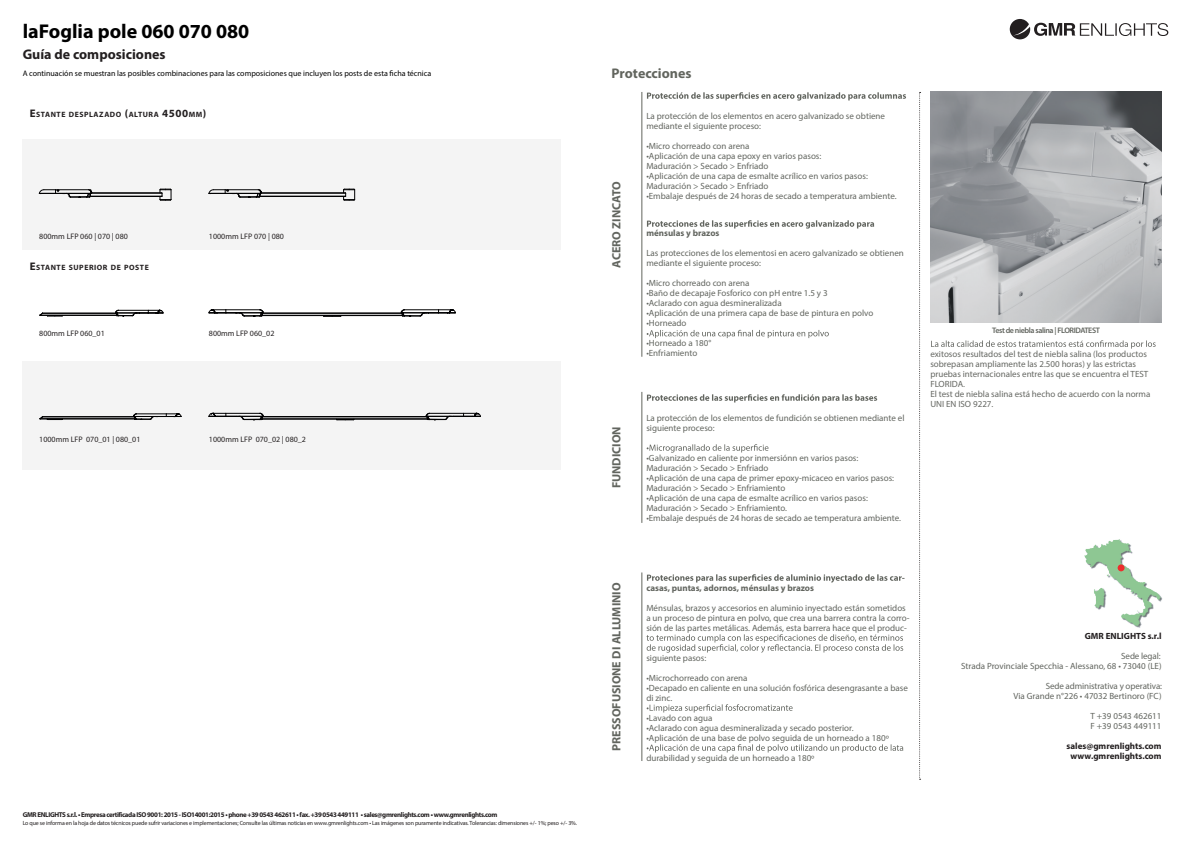
<style>
.page{position:relative;width:1191px;height:842px;background:#fff}
.page>*{position:absolute;margin:0;border:0;box-sizing:border-box;transform-origin:0 0}
.t1{font:700 20px "Myriad Pro";color:#000}
.t2{font:700 14px "Myriad Pro";color:#231f20}
.t3{font:700 14px "Myriad Pro";color:#62655e}
.t4{font:700 12px "Myriad Pro";color:#62655f}
.t5{font:9px/10px "Myriad Pro";color:#62655f}
.t6{font:9px/10px "Myriad Pro";color:#656762}
.t7{font:700 9px/10px "Myriad Pro";color:#231f20;text-align:center}
.t8{font:700 9px "Myriad Pro";color:#62655f}
.t9{font:8px "Myriad Pro";color:#231f20}
.t10{font:8px "Myriad Pro";color:#000}
.t11{font:600 8px "Myriad Pro";letter-spacing:-.05em;color:#62655f}
.t12{font:700 7.7px "Myriad Pro";letter-spacing:.07em;color:#231f20}
.t13{font:700 7px "Myriad Pro";letter-spacing:-.05em;color:#231f20}
.t14{font:6px "Myriad Pro";letter-spacing:-.02em;color:#231f20}
.s1{font-size:11px}
</style>
<div class="page">
<svg style="left:1009px;top:19px;width:159px;height:20px"></svg>
<img style="left:1084px;top:539px;width:79px;height:89px">
<svg style="left:919px;top:92px;width:1px;height:688px"></svg>
<img style="left:931px;top:92px;width:230px;height:231px">
<div style="left:1117px;top:564px;width:7px;height:7px;background:#ee2d2d;border-radius:50%"></div>
<svg style="left:647px;top:92px;width:259px;height:9px"></svg>
<svg style="left:647px;top:220px;width:227px;height:9px"></svg>
<svg style="left:646px;top:330px;width:183px;height:8px"></svg>
<svg style="left:647px;top:394px;width:230px;height:8px"></svg>
<svg style="left:646px;top:444px;width:122px;height:9px"></svg>
<svg style="left:647px;top:574px;width:257px;height:9px"></svg>
<svg style="left:646px;top:634px;width:257px;height:19px"></svg>
<svg style="left:646px;top:704px;width:146px;height:8px"></svg>
<svg style="left:646px;top:744px;width:257px;height:8px"></svg>
<hr style="left:641px;top:92px;width:1px;height:265px;background:#62655e">
<hr style="left:641px;top:392px;width:1px;height:131px;background:#62655e">
<hr style="left:641px;top:572px;width:1px;height:189px;background:#62655e">
<svg style="left:931px;top:340px;width:224px;height:9px"></svg>
<div style="left:22px;top:361px;width:539px;height:109px;background:#f4f4f4"></div>
<div style="left:22px;top:140px;width:539px;height:110px;background:#f4f4f4"></div>
<hr style="left:40px;top:315px;width:76px;height:1px;background:#000001">
<svg style="left:40px;top:313px;width:23px;height:4px"></svg>
<svg style="left:115px;top:310px;width:49px;height:7px"></svg>
<hr style="left:43px;top:313px;width:74px;height:1px;background:#000001">
<svg style="left:160px;top:189px;width:12px;height:12px"></svg>
<hr style="left:90px;top:196px;width:72px;height:1px;background:#000001">
<svg style="left:39px;top:189px;width:53px;height:9px"></svg>
<hr style="left:91px;top:193px;width:71px;height:1px;background:#000001">
<hr style="left:262px;top:315px;width:140px;height:1px;background:#000001">
<svg style="left:323px;top:316px;width:19px;height:1px"></svg>
<svg style="left:401px;top:309px;width:55px;height:8px"></svg>
<svg style="left:209px;top:309px;width:55px;height:8px"></svg>
<hr style="left:262px;top:313px;width:140px;height:1px;background:#000001">
<svg style="left:343px;top:189px;width:12px;height:12px"></svg>
<hr style="left:260px;top:196px;width:86px;height:1px;background:#000001">
<svg style="left:209px;top:189px;width:53px;height:9px"></svg>
<hr style="left:261px;top:193px;width:85px;height:1px;background:#000001">
<hr style="left:40px;top:419px;width:94px;height:1px;background:#000001">
<hr style="left:40px;top:418px;width:94px;height:1px;background:#000001">
<hr style="left:43px;top:416px;width:92px;height:1px;background:#000001">
<svg style="left:40px;top:416px;width:23px;height:4px"></svg>
<svg style="left:133px;top:413px;width:49px;height:7px"></svg>
<hr style="left:43px;top:417px;width:92px;height:1px;background:#000001">
<hr style="left:262px;top:416px;width:165px;height:1px;background:#000001">
<hr style="left:262px;top:419px;width:165px;height:1px;background:#000001">
<svg style="left:336px;top:419px;width:19px;height:2px"></svg>
<svg style="left:426px;top:413px;width:55px;height:8px"></svg>
<svg style="left:209px;top:413px;width:55px;height:8px"></svg>
<hr style="left:262px;top:417px;width:165px;height:1px;background:#000001">
<h1 class="t1" style="left:23px;top:18px;width:228px">laFoglia pole 060 070 080</h1>
<p class="t10" style="left:23px;top:68px;width:410px">A continuación se muestran las posibles combinaciones para las composiciones que incluyen los posts de esta ficha técnica</p>
<p class="t12" style="left:30px;top:109px;width:178px"><span class="s1">E</span>STANTE DESPLAZADO <span class="s1">(</span>ALTURA <span class="s1">4500</span>MM<span class="s1">)</span></p>
<h2 class="t2" style="left:23px;top:45px;width:144px">Guía de composiciones</h2>
<p class="t9" style="left:39px;top:231px;width:90px">800mm LFP 060 | 070 | 080</p>
<p class="t9" style="left:209px;top:231px;width:77px">1000mm LFP 070 | 080</p>
<p class="t12" style="left:30px;top:263px;width:121px"><span class="s1">E</span>STANTE SUPERIOR DE POSTE</p>
<p class="t9" style="left:39px;top:328px;width:67px">800mm LFP 060_01</p>
<p class="t9" style="left:209px;top:329px;width:67px">800mm LFP 060_02</p>
<p class="t9" style="left:39px;top:434px;width:103px">1000mm LFP 070_01 | 080_01</p>
<p class="t9" style="left:209px;top:434px;width:99px">1000mm LFP 070_02 | 080_2</p>
<p class="t13" style="left:23px;top:810px;width:476px">GMR ENLIGHTS s.r.l. • Empresa certificada ISO 9001: 2015 - ISO14001:2015 • phone +39 0543 462611 • fax. +39 0543 449111 • sales@gmrenlights.com • www.gmrenlights.com</p>
<p class="t14" style="left:23px;top:819px;width:556px">Lo que se informa en la hoja de datos técnicos puede sufrir variaciones e implementaciones; Consulte las últimas noticias en www.gmrenlights.com • Las imágenes son puramente indicativas. Tolerancias: dimensiones +/- 1%; peso +/- 3%.</p>
<h2 class="t3" style="left:611px;top:64px;width:81px">Protecciones</h2>
<h3 class="t4" style="left:609px;top:268px;width:88px;rotate:-90deg">ACERO ZINCATO</h3>
<h3 class="t4" style="left:609px;top:488px;width:64px;rotate:-90deg">FUNDICION</h3>
<p class="t5" style="left:646px;top:111px;width:240px">La protección de los elementos en acero galvanizado se obtiene mediante el siguiente proceso:</p>
<p class="t5" style="left:646px;top:141px;width:105px">•Micro chorreado con arena</p>
<p class="t5" style="left:646px;top:151px;width:176px">•Aplicación de una capa epoxy en varios pasos:<br>Maduración &gt; Secado &gt; Enfriado</p>
<p class="t5" style="left:646px;top:171px;width:223px">•Aplicación de una capa de esmalte acrílico en varios pasos:<br>Maduración &gt; Secado &gt; Enfriado</p>
<p class="t5" style="left:646px;top:191px;width:252px">•Embalaje después de 24 horas de secado a temperatura ambiente.</p>
<p class="t8" style="left:646px;top:227px;width:75px">ménsulas y brazos</p>
<p class="t5" style="left:646px;top:248px;width:259px">Las protecciones de los elementosi en acero galvanizado se obtienen mediante el siguiente proceso:</p>
<p class="t5" style="left:646px;top:278px;width:105px">•Micro chorreado con arena</p>
<p class="t5" style="left:646px;top:288px;width:183px">•Baño de decapaje Fosforico con pH entre 1.5 y 3</p>
<p class="t5" style="left:646px;top:298px;width:137px">•Aclarado con agua desmineralizada</p>
<p class="t5" style="left:646px;top:308px;width:228px">•Aplicación de una primera capa de base de pintura en polvo</p>
<p class="t5" style="left:646px;top:318px;width:42px">•Horneado</p>
<p class="t5" style="left:646px;top:338px;width:67px">•Horneado a 180°</p>
<p class="t5" style="left:646px;top:348px;width:52px">•Enfriamiento</p>
<p class="t5" style="left:646px;top:413px;width:260px">La protección de los elementos de fundición se obtienen mediante el siguiente proceso:</p>
<p class="t5" style="left:646px;top:453px;width:213px">•Galvanizado en caliente por inmersiónn en varios pasos:<br>Maduración &gt; Secado &gt; Enfriado</p>
<p class="t5" style="left:646px;top:473px;width:249px">•Aplicación de una capa de primer epoxy-micaceo en varios pasos:<br>Maduración &gt; Secado &gt; Enfriamiento</p>
<p class="t5" style="left:646px;top:493px;width:223px">•Aplicación de una capa de esmalte acrílico en varios pasos:<br>Maduración &gt; Secado &gt; Enfriamiento.</p>
<p class="t5" style="left:646px;top:513px;width:256px">•Embalaje después de 24 horas de secado ae temperatura ambiente.</p>
<p class="t11" style="left:992px;top:325px;width:109px">Test de niebla salina | FLORIDATEST</p>
<p class="t6" style="left:930px;top:349px;width:222px">exitosos resultados del test de niebla salina (los productos sobrepasan ampliamente las 2.500 horas) y las estrictas pruebas internacionales entre las que se encuentra el TEST FLORIDA.<br>El test de niebla salina está hecho de acuerdo con la norma UNI EN ISO 9227.</p>
<h3 class="t4" style="left:609px;top:751px;width:170px;rotate:-90deg">PRESSOFUSIONE DI ALLUMINIO</h3>
<p class="t8" style="left:646px;top:582px;width:169px">casas, puntas, adornos, ménsulas y brazos</p>
<p class="t5" style="left:646px;top:603px;width:265px">Ménsulas, brazos y accesorios en aluminio inyectado están sometidos a un proceso de pintura en polvo, que crea una barrera contra la corro&shy;sión de las partes metálicas. Además, esta barrera hace que el produc-</p>
<p class="t5" style="left:646px;top:652px;width:61px">siguiente pasos:</p>
<p class="t5" style="left:646px;top:672px;width:103px">•Microchorreado con arena</p>
<p class="t5" style="left:646px;top:682px;width:263px">•Decapado en caliente en una solución fosfórica desengrasante a base di zinc.</p>
<p class="t5" style="left:646px;top:712px;width:68px">•Lavado con agua</p>
<p class="t5" style="left:646px;top:722px;width:209px">•Aclarado con agua desmineralizada y secado posterior.</p>
<p class="t5" style="left:646px;top:732px;width:244px">•Aplicación de una base de polvo seguida de un horneado a 180º</p>
<p class="t5" style="left:646px;top:752px;width:170px">durabilidad y seguida de un horneado a 180º</p>
<p class="t7" style="left:1084px;top:630px;width:78px">GMR ENLIGHTS s.r.l</p>
<p class="t5" style="left:961px;top:651px;width:202px;text-align:right">Sede legal:<br>Strada Provinciale Specchia - Alessano, 68 • 73040 (LE)</p>
<p class="t5" style="left:1013px;top:681px;width:150px;text-align:right">Sede administrativa y operativa:<br>Via Grande n°226 • 47032 Bertinoro (FC)</p>
<p class="t5" style="left:1090px;top:711px;width:72px">T +39 0543 462611<br>F +39 0543 449111</p>
<p class="t7" style="left:1066px;top:740px;width:96px">sales@gmrenlights.com www.gmrenlights.com</p>
</div>
